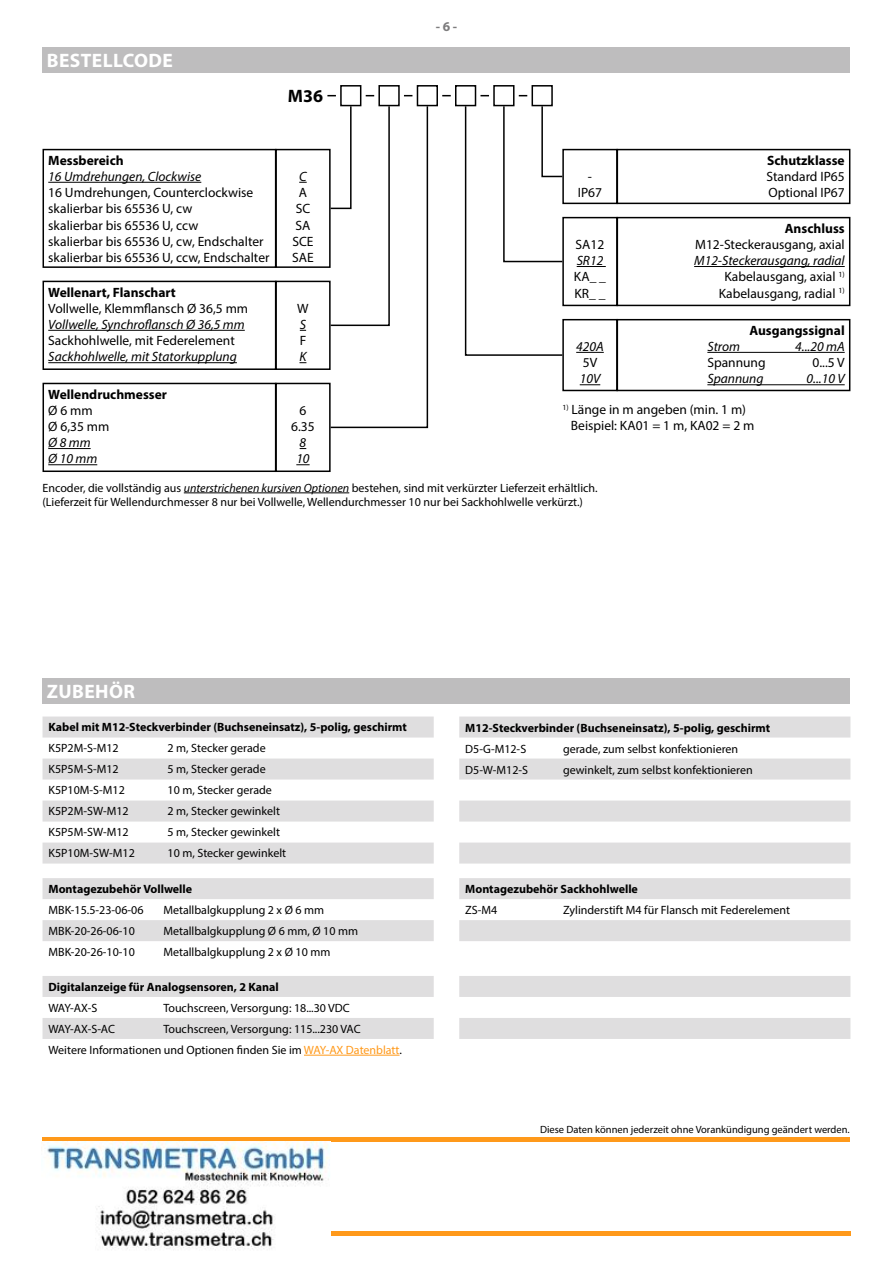
<style>
.page{position:relative;width:893px;height:1263px;background:#fff}
.page>*{position:absolute;margin:0;border:0;box-sizing:border-box;transform-origin:0 0}
.t1{font:700 19.5px "Myriad Pro";letter-spacing:.02em;color:#fff}
.t2{font:700 18px "Myriad Pro";color:#000}
.t3{font:13.5px "Myriad Pro";color:#000}
.t4{font:italic 13.5px "Myriad Pro";color:#000}
.t5{font:700 13.5px "Myriad Pro";color:#000}
.t6{font:700 13.5px "Myriad Pro";color:#7d7c7d}
.t7{font:12px/21px "Myriad Pro";color:#000}
.t8{font:700 12px "Myriad Pro";color:#000}
.t9{font:10.5px "Myriad Pro";color:#000}
.s1{font-style:italic}
.s2{color:#ff991a}
</style>
<div class="page">
<div style="left:43px;top:47px;width:807px;height:25px;background:#bebdbe"></div>
<div style="left:378px;top:85px;width:22px;height:21px;border:2px solid #000"></div>
<div style="left:417px;top:85px;width:21px;height:21px;border:2px solid #000"></div>
<div style="left:340px;top:85px;width:21px;height:21px;border:2px solid #000"></div>
<div style="left:455px;top:85px;width:21px;height:21px;border:2px solid #000"></div>
<div style="left:493px;top:85px;width:21px;height:21px;border:2px solid #000"></div>
<div style="left:531px;top:85px;width:22px;height:21px;border:2px solid #000"></div>
<hr style="left:48px;top:182px;width:153px;height:1px;background:#000">
<div style="left:43px;top:149px;width:233px;height:119px;border:2px solid #000"></div>
<div style="left:275px;top:149px;width:56px;height:119px;border:2px solid #000"></div>
<hr style="left:48px;top:330px;width:197px;height:1px;background:#000">
<hr style="left:48px;top:362px;width:189px;height:1px;background:#000">
<div style="left:43px;top:281px;width:233px;height:89px;border:2px solid #000"></div>
<div style="left:275px;top:281px;width:56px;height:89px;border:2px solid #000"></div>
<hr style="left:48px;top:448px;width:43px;height:1px;background:#000">
<hr style="left:48px;top:464px;width:49px;height:1px;background:#000">
<div style="left:43px;top:383px;width:233px;height:89px;border:2px solid #000"></div>
<svg style="left:296px;top:464px;width:14px;height:1px"></svg>
<div style="left:275px;top:383px;width:56px;height:89px;border:2px solid #000"></div>
<div style="left:617px;top:149px;width:233px;height:55px;border:2px solid #000"></div>
<div style="left:562px;top:149px;width:56px;height:55px;border:2px solid #000"></div>
<hr style="left:694px;top:266px;width:151px;height:1px;background:#000">
<div style="left:617px;top:217px;width:233px;height:89px;border:2px solid #000"></div>
<svg style="left:577px;top:266px;width:29px;height:1px"></svg>
<div style="left:562px;top:217px;width:56px;height:89px;border:2px solid #000"></div>
<hr style="left:707px;top:352px;width:138px;height:1px;background:#000">
<hr style="left:707px;top:384px;width:138px;height:1px;background:#000">
<div style="left:617px;top:319px;width:233px;height:72px;border:2px solid #000"></div>
<svg style="left:576px;top:352px;width:28px;height:1px"></svg>
<svg style="left:580px;top:384px;width:20px;height:1px"></svg>
<div style="left:562px;top:319px;width:56px;height:72px;border:2px solid #000"></div>
<svg style="left:329px;top:105px;width:100px;height:324px"></svg>
<svg style="left:464px;top:105px;width:100px;height:252px"></svg>
<hr style="left:184px;top:492px;width:165px;height:1px;background:#000">
<div style="left:43px;top:678px;width:807px;height:26px;background:#bebdbe"></div>
<svg style="left:43px;top:716px;width:391px;height:147px;fill:#dfdedf"></svg>
<svg style="left:459px;top:716px;width:391px;height:147px;fill:#dfdedf"></svg>
<svg style="left:43px;top:878px;width:391px;height:63px"></svg>
<svg style="left:43px;top:976px;width:391px;height:63px"></svg>
<hr style="left:304px;top:1055px;width:96px;height:1px;background:#ff991a">
<svg style="left:459px;top:878px;width:391px;height:63px"></svg>
<svg style="left:459px;top:976px;width:391px;height:63px"></svg>
<hr style="left:255px;top:1231px;width:595px;height:4px;background:#ff991a">
<div style="left:43px;top:1137px;width:807px;height:5px;background:#ff991a"></div>
<img style="left:41px;top:1142px;width:290px;height:108px">
<p class="t1" style="left:47px;top:48px;width:127px">BESTELLCODE</p>
<p class="t2" style="left:288px;top:85px;width:37px">M36</p>
<p class="t5" style="left:48px;top:151px;width:77px">Messbereich</p>
<p class="t4" style="left:48px;top:168px;width:155px">16 Umdrehungen, Clockwise</p>
<p class="t3" style="left:48px;top:184px;width:207px">16 Umdrehungen, Counterclockwise</p>
<p class="t3" style="left:48px;top:200px;width:146px">skalierbar bis 65536 U, cw</p>
<p class="t3" style="left:48px;top:217px;width:152px">skalierbar bis 65536 U, ccw</p>
<p class="t3" style="left:48px;top:233px;width:217px">skalierbar bis 65536 U, cw, Endschalter</p>
<p class="t3" style="left:48px;top:249px;width:223px">skalierbar bis 65536 U, ccw, Endschalter</p>
<p class="t5" style="left:48px;top:283px;width:129px">Wellenart, Flanschart</p>
<p class="t3" style="left:48px;top:300px;width:201px">Vollwelle, Klemmflansch Ø 36,5 mm</p>
<p class="t4" style="left:48px;top:316px;width:198px">Vollwelle, Synchroflansch Ø 36,5 mm</p>
<p class="t3" style="left:48px;top:332px;width:188px">Sackhohlwelle, mit Federelement</p>
<p class="t4" style="left:48px;top:348px;width:190px">Sackhohlwelle, mit Statorkupplung</p>
<p class="t5" style="left:48px;top:385px;width:120px">Wellendruchmesser</p>
<p class="t3" style="left:48px;top:402px;width:46px">Ø 6 mm</p>
<p class="t3" style="left:48px;top:418px;width:63px">Ø 6,35 mm</p>
<p class="t4" style="left:48px;top:434px;width:44px">Ø 8 mm</p>
<p class="t4" style="left:48px;top:450px;width:51px">Ø 10 mm</p>
<p class="t4" style="left:299px;top:168px;width:9px">C</p>
<p class="t3" style="left:299px;top:184px;width:10px">A</p>
<p class="t3" style="left:296px;top:200px;width:16px">SC</p>
<p class="t3" style="left:295px;top:217px;width:16px">SA</p>
<p class="t3" style="left:292px;top:233px;width:23px">SCE</p>
<p class="t3" style="left:292px;top:249px;width:23px">SAE</p>
<p class="t3" style="left:297px;top:300px;width:13px">W</p>
<p class="t4" style="left:300px;top:316px;width:8px">S</p>
<p class="t3" style="left:300px;top:332px;width:8px">F</p>
<p class="t4" style="left:299px;top:348px;width:8px">K</p>
<p class="t3" style="left:299px;top:402px;width:8px">6</p>
<p class="t3" style="left:291px;top:418px;width:25px">6.35</p>
<p class="t4" style="left:300px;top:434px;width:8px">8</p>
<p class="t4" style="left:296px;top:450px;width:15px">10</p>
<p class="t6" style="left:436px;top:18px;width:23px">- 6 -</p>
<p class="t3" style="left:588px;top:168px;width:6px">-</p>
<p class="t3" style="left:578px;top:184px;width:26px">IP67</p>
<p class="t3" style="left:576px;top:236px;width:30px">SA12</p>
<p class="t4" style="left:577px;top:252px;width:28px">SR12</p>
<p class="t3" style="left:574px;top:268px;width:34px">KA_ _</p>
<p class="t3" style="left:574px;top:285px;width:32px">KR_ _</p>
<p class="t5" style="left:767px;top:151px;width:79px">Schutzklasse</p>
<p class="t3" style="left:766px;top:168px;width:80px">Standard IP65</p>
<p class="t3" style="left:768px;top:184px;width:78px">Optional IP67</p>
<p class="t5" style="left:785px;top:219px;width:61px">Anschluss</p>
<p class="t3" style="left:695px;top:236px;width:151px">M12-Steckerausgang, axial</p>
<p class="t4" style="left:694px;top:252px;width:152px">M12-Steckerausgang, radial</p>
<p class="t3" style="left:724px;top:268px;width:122px">Kabelausgang, axial <sup>1)</sup></p>
<p class="t3" style="left:719px;top:285px;width:127px">Kabelausgang, radial <sup>1)</sup></p>
<p class="t5" style="left:749px;top:321px;width:97px">Ausgangssignal</p>
<p class="t4" style="left:707px;top:338px;width:34px">Strom</p>
<p class="t4" style="left:795px;top:338px;width:51px">4...20 mA</p>
<p class="t3" style="left:707px;top:354px;width:60px">Spannung</p>
<p class="t3" style="left:813px;top:354px;width:34px">0...5 V</p>
<p class="t4" style="left:707px;top:371px;width:58px">Spannung</p>
<p class="t4" style="left:806px;top:371px;width:40px">0...10 V</p>
<p class="t4" style="left:576px;top:338px;width:29px">420A</p>
<p class="t3" style="left:583px;top:354px;width:16px">5V</p>
<p class="t4" style="left:580px;top:371px;width:22px">10V</p>
<p class="t3" style="left:562px;top:401px;width:185px"><sup>1)</sup> Länge in m angeben (min. 1 m)</p>
<p class="t3" style="left:571px;top:417px;width:185px">Beispiel: KA01 = 1 m, KA02 = 2 m</p>
<p class="t7" style="left:43px;top:477px;width:557px">Encoder, die vollständig aus <span class="s1">unterstrichenen kursiven Optionen</span> bestehen, sind mit verkürzter Lieferzeit erhältlich.</p>
<p class="t7" style="left:43px;top:491px;width:542px">(Lieferzeit für Wellendurchmesser 8 nur bei Vollwelle, Wellendurchmesser 10 nur bei Sackhohlwelle verkürzt.)</p>
<p class="t1" style="left:47px;top:679px;width:90px">ZUBEHÖR</p>
<p class="t8" style="left:49px;top:719px;width:360px">Kabel mit M12-Steckverbinder (Buchseneinsatz), 5-polig, geschirmt</p>
<p class="t7" style="left:49px;top:737px;width:72px">K5P2M-S-M12</p>
<p class="t7" style="left:168px;top:737px;width:100px">2 m, Stecker gerade</p>
<p class="t7" style="left:49px;top:758px;width:72px">K5P5M-S-M12</p>
<p class="t7" style="left:168px;top:758px;width:100px">5 m, Stecker gerade</p>
<p class="t7" style="left:49px;top:779px;width:78px">K5P10M-S-M12</p>
<p class="t7" style="left:168px;top:779px;width:106px">10 m, Stecker gerade</p>
<p class="t7" style="left:49px;top:800px;width:82px">K5P2M-SW-M12</p>
<p class="t7" style="left:168px;top:800px;width:114px">2 m, Stecker gewinkelt</p>
<p class="t7" style="left:49px;top:821px;width:82px">K5P5M-SW-M12</p>
<p class="t7" style="left:168px;top:821px;width:114px">5 m, Stecker gewinkelt</p>
<p class="t7" style="left:49px;top:842px;width:88px">K5P10M-SW-M12</p>
<p class="t7" style="left:168px;top:842px;width:120px">10 m, Stecker gewinkelt</p>
<p class="t8" style="left:49px;top:881px;width:145px">Montagezubehör Vollwelle</p>
<p class="t7" style="left:49px;top:899px;width:97px">MBK-15.5-23-06-06</p>
<p class="t7" style="left:163px;top:899px;width:162px">Metallbalgkupplung 2 x Ø 6 mm</p>
<p class="t7" style="left:49px;top:920px;width:88px">MBK-20-26-06-10</p>
<p class="t7" style="left:163px;top:920px;width:196px">Metallbalgkupplung Ø 6 mm, Ø 10 mm</p>
<p class="t7" style="left:49px;top:941px;width:88px">MBK-20-26-10-10</p>
<p class="t7" style="left:163px;top:941px;width:169px">Metallbalgkupplung 2 x Ø 10 mm</p>
<p class="t8" style="left:49px;top:979px;width:232px">Digitalanzeige für Analogsensoren, 2 Kanal</p>
<p class="t7" style="left:49px;top:997px;width:50px">WAY-AX-S</p>
<p class="t7" style="left:163px;top:997px;width:188px">Touchscreen, Versorgung: 18...30 VDC</p>
<p class="t7" style="left:49px;top:1018px;width:68px">WAY-AX-S-AC</p>
<p class="t7" style="left:49px;top:1018px;width:355px;text-indent:115px">Touchscreen, Versorgung: 115...230 VAC<br>Weitere Informationen und Optionen finden Sie im <span class="s2">WAY-AX Datenblatt</span>.</p>
<p class="t8" style="left:465px;top:720px;width:306px">M12-Steckverbinder (Buchseneinsatz), 5-polig, geschirmt</p>
<p class="t7" style="left:465px;top:738px;width:62px">D5-G-M12-S</p>
<p class="t7" style="left:563px;top:738px;width:177px">gerade, zum selbst konfektionieren</p>
<p class="t7" style="left:465px;top:759px;width:64px">D5-W-M12-S</p>
<p class="t7" style="left:563px;top:759px;width:191px">gewinkelt, zum selbst konfektionieren</p>
<p class="t8" style="left:465px;top:881px;width:174px">Montagezubehör Sackhohlwelle</p>
<p class="t7" style="left:465px;top:899px;width:34px">ZS-M4</p>
<p class="t7" style="left:563px;top:899px;width:228px">Zylinderstift M4 für Flansch mit Federelement</p>
<p class="t9" style="left:540px;top:1123px;width:311px">Diese Daten können jederzeit ohne Vorankündigung geändert werden.</p>
</div>
